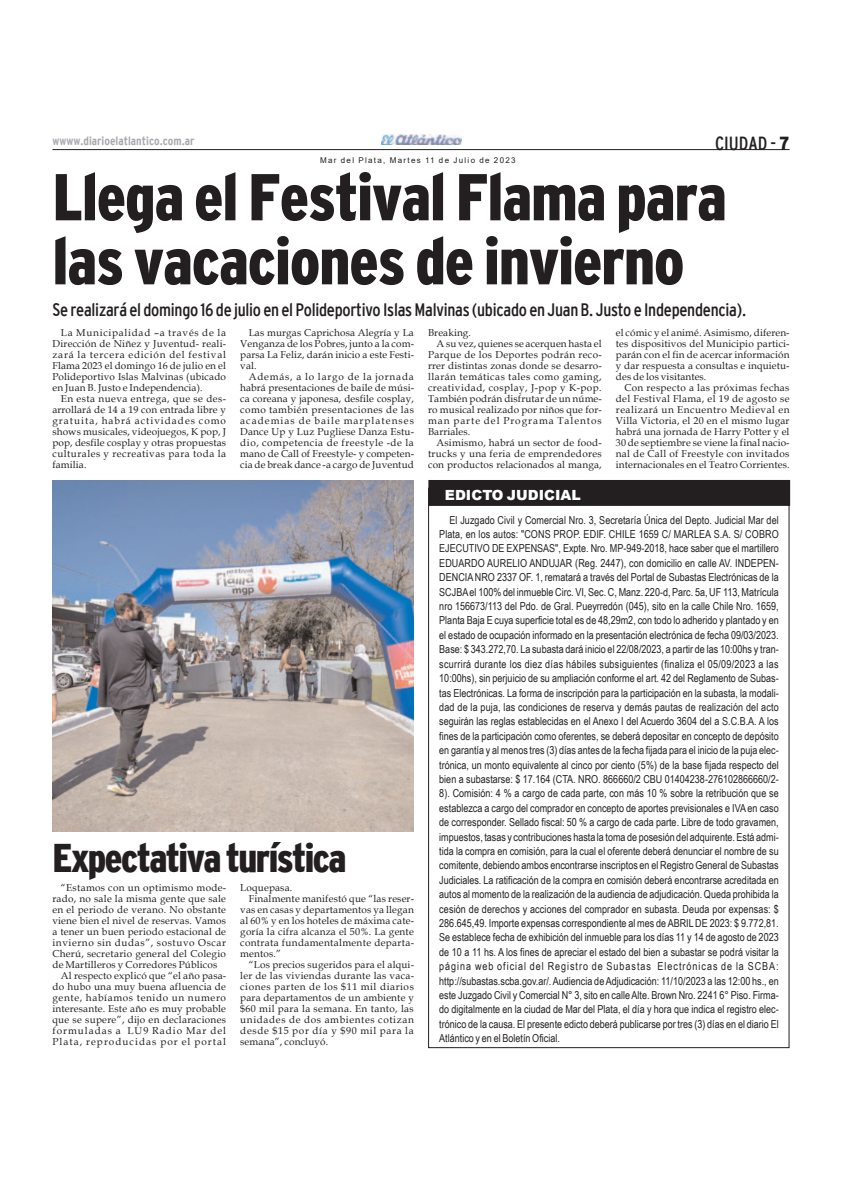
<style>
.page{position:relative;width:842px;height:1191px;background:#fff}
.page>*{position:absolute;margin:0;border:0;box-sizing:border-box;transform-origin:0 0}
.t1{font:900 condensed 66px/64px "Interstate";letter-spacing:-.015em;color:#231f20}
.t2{font:900 condensed 40px "Interstate";letter-spacing:-.04em;color:#231f20}
.t3{font:condensed 19px "Interstate";color:#231f20}
.t4{font:condensed 18px "Interstate";letter-spacing:-.015em;color:#231f20}
.t5{font:900 14px "Arial";color:#fff}
.t6{font:700 condensed 12px "Interstate";color:#a8a9ad}
.t7{font:11px/14.4px "Arial Narrow";color:#231f20;text-align:justify}
.t8{font:10px/11px "Book Antiqua";letter-spacing:.015em;color:#231f20;text-align:justify}
.t9{font:10px "Book Antiqua";letter-spacing:.035em;color:#231f20}
.t10{font:10px "Book Antiqua";letter-spacing:.06em;color:#231f20}
.t11{font:10px "Book Antiqua";letter-spacing:.065em;color:#231f20}
.t12{font:10px "Book Antiqua";letter-spacing:.095em;color:#231f20}
.t13{font:10px "Book Antiqua";letter-spacing:.045em;color:#231f20}
.t14{font:10px "Book Antiqua";letter-spacing:.05em;color:#231f20}
.t15{font:10px "Book Antiqua";letter-spacing:.055em;color:#231f20}
.t16{font:10px "Book Antiqua";letter-spacing:.1em;color:#231f20}
.t17{font:8px "Arial";letter-spacing:.165em;color:#231f20}
.s1{font-weight:900}
</style>
<div class="page">
<hr style="left:52px;top:149px;width:737px;height:1px;background:#231f20">
<img style="left:381px;top:135px;width:80px;height:9px">
<div style="left:428px;top:480px;width:362px;height:26px;background:#231f20"></div>
<img style="left:52px;top:481px;width:362px;height:350px">
<p class="t6" style="left:52px;top:134px;width:143px">wwww.diarioelatlantico.com.ar</p>
<h3 class="t3" style="left:715px;top:133px;width:76px">CIUDAD - <span class="s1">7</span></h3>
<h1 class="t1" style="left:52px;top:165px;width:676px">Llega el Festival Flama para las vacaciones de invierno</h1>
<p class="t17" style="left:320px;top:155px;width:197px">Mar del Plata, Martes 11 de Julio de 2023</p>
<h3 class="t4" style="left:52px;top:300px;width:695px">Se realizará el domingo 16 de julio en el Polideportivo IslasMalvinas(ubicado en JuanB. Justo e Independencia).</h3>
<p class="t8" style="left:52px;top:327px;width:175px;text-indent:9px">La Municipalidad –a través de la Dirección de Niñez y Juventud- reali&shy;zará la tercera edición del festival Flama 2023 el domingo 16 de julio en el Polideportivo Islas Malvinas (ubicado en Juan B. Justo e Independencia).</p>
<p class="t8" style="left:52px;top:393px;width:175px;text-indent:9px">En esta nueva entrega, que se des&shy;arrollará de 14 a 19 con entrada libre y gratuita, habrá actividades como shows musicales, videojuegos, K pop, J pop, desfile cosplay y otras propuestas culturales y recreativas para toda la familia.</p>
<p class="t8" style="left:240px;top:327px;width:175px;text-indent:9px">Las murgas Caprichosa Alegría y La Venganza de los Pobres, junto a la com&shy;parsa La Feliz, darán inicio a este Festi&shy;val.</p>
<p class="t8" style="left:240px;top:371px;width:175px;text-indent:9px">Además, a lo largo de la jornada habrá presentaciones de baile de músi&shy;ca coreana y japonesa, desfile cosplay, como también presentaciones de las academias de baile marplatenses Dance Up y Luz Pugliese Danza Estu&shy;dio, competencia de freestyle -de la mano de Call of Freestyle- y competen&shy;cia de break dance -a cargo de Juventud</p>
<h2 class="t2" style="left:52px;top:835px;width:296px">Expectativaturística</h2>
<p class="t8" style="left:61px;top:882px;width:167px">“Estamos con un optimismo mode-</p>
<p class="t8" style="left:52px;top:893px;width:175px">rado, no sale la misma gente que sale</p>
<p class="t8" style="left:52px;top:904px;width:175px">en el periodo de verano. No obstante</p>
<p class="t8" style="left:52px;top:915px;width:175px">viene bien el nivel de reservas. Vamos</p>
<p class="t8" style="left:52px;top:926px;width:175px">a tener un buen periodo estacional de</p>
<p class="t10" style="left:52px;top:937px;width:175px">invierno sin dudas”, sostuvo Oscar</p>
<p class="t8" style="left:52px;top:948px;width:175px">Cherú, secretario general del Colegio</p>
<p class="t8" style="left:52px;top:959px;width:166px">de Martilleros y Corredores Públicos</p>
<p class="t8" style="left:61px;top:970px;width:167px">Al respecto explicó que “el año pasa-</p>
<p class="t8" style="left:52px;top:981px;width:175px">do hubo una muy buena afluencia de</p>
<p class="t11" style="left:52px;top:992px;width:175px">gente, habíamos tenido un numero</p>
<p class="t8" style="left:52px;top:1003px;width:175px">interesante. Este año es muy probable</p>
<p class="t8" style="left:52px;top:1014px;width:175px">que se supere”, dijo en declaraciones</p>
<p class="t12" style="left:52px;top:1025px;width:175px">formuladas a LU9 Radio Mar del</p>
<p class="t16" style="left:52px;top:1036px;width:175px">Plata, reproducidas por el portal</p>
<p class="t8" style="left:240px;top:882px;width:54px">Loquepasa.</p>
<p class="t8" style="left:249px;top:893px;width:167px">Finalmente manifestó que “las reser-</p>
<p class="t8" style="left:240px;top:904px;width:175px">vas en casas y departamentos ya llegan</p>
<p class="t8" style="left:240px;top:915px;width:175px">al 60% y en los hoteles de máxima cate-</p>
<p class="t8" style="left:240px;top:926px;width:175px">goría la cifra alcanza el 50%. La gente</p>
<p class="t8" style="left:240px;top:937px;width:175px">contrata fundamentalmente departa-</p>
<p class="t8" style="left:240px;top:948px;width:42px">mentos.”</p>
<p class="t8" style="left:249px;top:959px;width:167px">“Los precios sugeridos para el alqui-</p>
<p class="t8" style="left:240px;top:970px;width:175px">ler de las viviendas durante las vaca-</p>
<p class="t15" style="left:240px;top:981px;width:175px">ciones parten de los $11 mil diarios</p>
<p class="t8" style="left:240px;top:992px;width:175px">para departamentos de un ambiente y</p>
<p class="t9" style="left:240px;top:1003px;width:175px">$60 mil para la semana. En tanto, las</p>
<p class="t10" style="left:240px;top:1014px;width:175px">unidades de dos ambientes cotizan</p>
<p class="t11" style="left:240px;top:1025px;width:175px">desde $15 por día y $90 mil para la</p>
<p class="t8" style="left:240px;top:1036px;width:90px">semana”, concluyó.</p>
<p class="t8" style="left:428px;top:327px;width:45px">Breaking.</p>
<p class="t8" style="left:437px;top:338px;width:167px">A su vez, quienes se acerquen hasta el</p>
<p class="t9" style="left:428px;top:349px;width:175px">Parque de los Deportes podrán reco-</p>
<p class="t8" style="left:428px;top:360px;width:175px">rrer distintas zonas donde se desarro-</p>
<p class="t14" style="left:428px;top:371px;width:175px">llarán temáticas tales como gaming,</p>
<p class="t13" style="left:428px;top:382px;width:175px">creatividad, cosplay, J-pop y K-pop.</p>
<p class="t8" style="left:428px;top:393px;width:175px">También podrán disfrutar de un núme-</p>
<p class="t8" style="left:428px;top:404px;width:175px">ro musical realizado por niños que for-</p>
<p class="t12" style="left:428px;top:415px;width:175px">man parte del Programa Talentos</p>
<p class="t8" style="left:428px;top:426px;width:44px">Barriales.</p>
<p class="t8" style="left:437px;top:437px;width:167px">Asimismo, habrá un sector de food-</p>
<p class="t8" style="left:428px;top:448px;width:175px">trucks y una feria de emprendedores</p>
<p class="t8" style="left:428px;top:459px;width:175px">con productos relacionados al manga,</p>
<p class="t5" style="left:445px;top:484px;width:137px">EDICTO JUDICIAL</p>
<p class="t8" style="left:616px;top:327px;width:175px">el cómic y el animé. Asimismo, diferen&shy;tes dispositivos del Municipio partici&shy;parán con el fin de acercar información y dar respuesta a consultas e inquietu&shy;des de los visitantes.</p>
<p class="t8" style="left:616px;top:382px;width:175px;text-indent:9px">Con respecto a las próximas fechas del Festival Flama, el 19 de agosto se realizará un Encuentro Medieval en Villa Victoria, el 20 en el mismo lugar habrá una jornada de Harry Potter y el 30 de septiembre se viene la final nacio&shy;nal de Call of Freestyle con invitados internacionales en el Teatro Corrientes.</p>
<p class="t7" style="left:439px;top:512px;width:341px;text-indent:10px">El Juzgado Civil y Comercial Nro. 3, Secretaría Única del Depto. Judicial Mar del Plata, en los autos: "CONS PROP. EDIF. CHILE 1659 C/ MARLEA S.A. S/ COBRO EJECUTIVO DE EXPENSAS", Expte. Nro. MP-949-2018, hace saber que el martillero EDUARDO AURELIO ANDUJAR (Reg. 2447), con domicilio en calle AV. INDEPEN-DENCIANRO 2337 OF. 1, rematará a través del Portal de Subastas Electrónicas de la SCJBAel 100% del inmueble Circ. VI, Sec. C, Manz. 220-d, Parc. 5a, UF 113, Matrícula nro 156673/113 del Pdo. de Gral. Pueyrredón (045), sito en la calle Chile Nro. 1659, Planta Baja E cuya superficie total es de 48,29m2, con todo lo adherido y plantado y en el estado de ocupación informado en la presentación electrónica de fecha 09/03/2023.<br>Base: $ 343.272,70. La subasta dará inicio el 22/08/2023, a partir de las 10:00hs y tran&shy;scurrirá durante los diez días hábiles subsiguientes (finaliza el 05/09/2023 a las 10:00hs), sin perjuicio de su ampliación conforme el art. 42 del Reglamento de Subas&shy;tas Electrónicas. La forma de inscripción para la participación en la subasta, la modali&shy;dad de la puja, las condiciones de reserva y demás pautas de realización del acto seguirán las reglas establecidas en el Anexo I del Acuerdo 3604 del a S.C.B.A. A los fines de la participación como oferentes, se deberá depositar en concepto de depósito en garantía y al menos tres (3) días antes de la fecha fijada para el inicio de la puja elec&shy;trónica, un monto equivalente al cinco por ciento (5%) de la base fijada respecto del bien a subastarse: $ 17.164 (CTA. NRO. 866660/2 CBU 01404238-276102866660/2- 8). Comisión: 4 % a cargo de cada parte, con más 10 % sobre la retribución que se establezca a cargo del comprador en concepto de aportes previsionales e IVA en caso de corresponder. Sellado fiscal: 50 % a cargo de cada parte. Libre de todo gravamen, impuestos, tasas y contribuciones hasta la toma de posesión del adquirente. Está admi&shy;tida la compra en comisión, para la cual el oferente deberá denunciar el nombre de su comitente, debiendo ambos encontrarse inscriptos en el Registro General de Subastas Judiciales. La ratificación de la compra en comisión deberá encontrarse acreditada en autos al momento de la realización de la audiencia de adjudicación. Queda prohibida la cesión de derechos y acciones del comprador en subasta. Deuda por expensas: $ 286.645,49. Importe expensas correspondiente al mes deABRILDE 2023: $ 9.772,81.<br>Se establece fecha de exhibición del inmueble para los días 11 y 14 de agosto de 2023 de 10 a 11 hs. A los fines de apreciar el estado del bien a subastar se podrá visitar la página web oficial del Registro de Subastas Electrónicas de la SCBA: http://subastas.scba.gov.ar/.Audiencia deAdjudicación: 11/10/2023 a las 12:00 hs., en este Juzgado Civil y Comercial N° 3, sito en calleAlte. Brown Nro. 2241 6° Piso. Firma&shy;do digitalmente en la ciudad de Mar del Plata, el día y hora que indica el registro elec&shy;trónico de la causa. El presente edicto deberá publicarse por tres (3) días en el diario El Atlántico y en el Boletín Oficial.</p>
</div>
